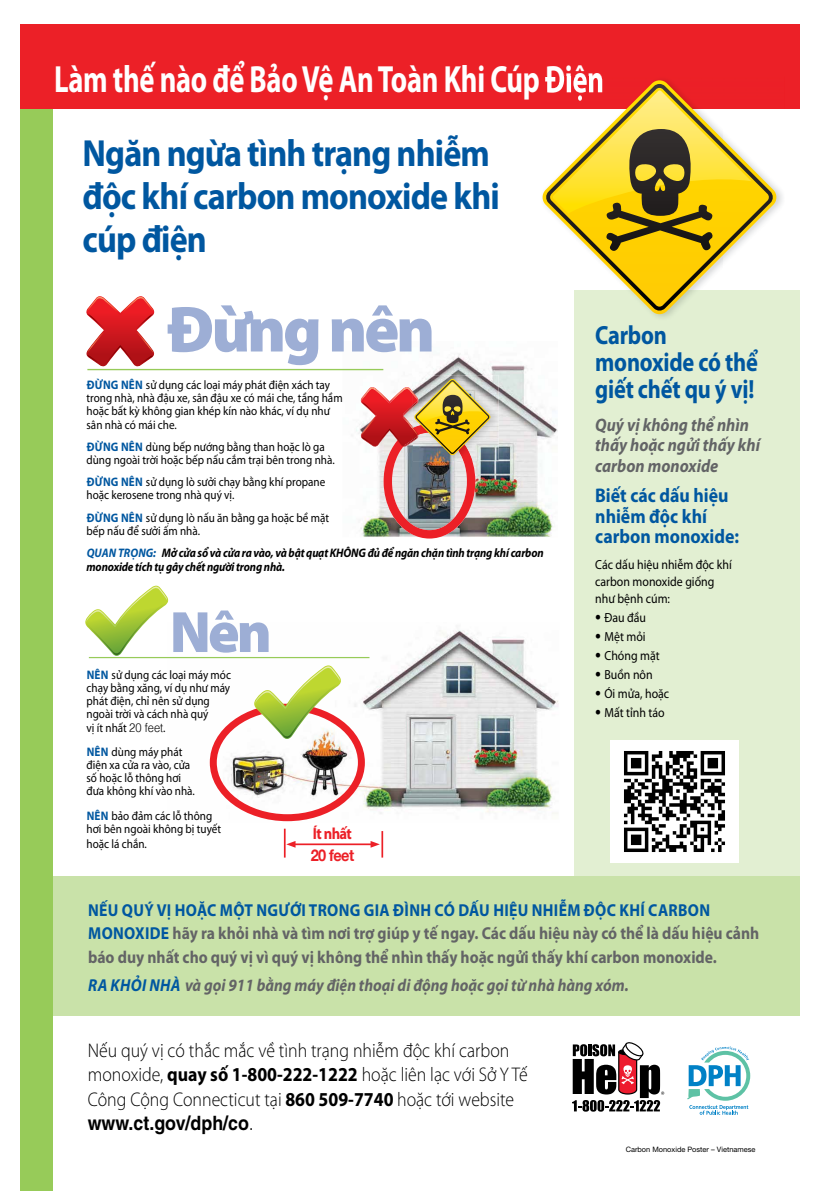
<style>
.page{position:relative;width:819px;height:1197px;background:#fff}
.page>*{position:absolute;margin:0;border:0;box-sizing:border-box;transform-origin:0 0}
.t1{font:900 65.27px "Myriad Pro";letter-spacing:-.05em;color:#9daed5}
.t2{font:900 58.8px "Myriad Pro";color:#9daed5}
.t3{font:700 37.98px "Myriad Pro";letter-spacing:-.01em;color:#fff;scale:.75 1}
.t4{font:700 37.89px/42.9px "Myriad Pro";letter-spacing:-.025em;color:#0057a0;scale:.9 1}
.t5{font:700 26.43px/27.2px "Myriad Pro";letter-spacing:-.01em;color:#0057a0;scale:.85 1}
.t6{font:300 19.78px/24.5px "Myriad Pro";color:#000;scale:.9 1}
.t7{font:700 19.78px/20.7px "Myriad Pro";color:#0057a0;scale:.9 1}
.t8{font:700 19.78px "Helvetica";color:#000;scale:.9 1}
.t9{font:italic 700 18.11px/20.6px "Myriad Pro";color:#636466;scale:.9 1}
.t10{font:700 17.32px/23.1px "Myriad Pro";color:#636466;scale:.9 1}
.t11{font:italic 700 17.32px "Myriad Pro";color:#636466;scale:.9 1}
.t12{font:700 16.19px "Myriad Pro";color:#ec2027;scale:.9 1}
.t13{font:700 16.19px "Helvetica Neue";letter-spacing:-.04em;color:#ec2027;scale:.9 1}
.t14{font:13.21px/17.3px "Myriad Pro";color:#000;scale:.9 1}
.t15{font:12.34px/13.2px "Myriad Pro";color:#000;scale:.9 1}
.t16{font:italic 700 12.34px/13.6px "Myriad Pro";letter-spacing:-.015em;color:#000;scale:.9 1}
.t17{font:7.44px "Helvetica Neue LT Std";color:#000}
.s1{font-weight:700;color:#0057a0}
.s2{color:#0057a0}
.s3{font-family:"Helvetica";font-weight:300}
.s4{font-weight:700}
.s5{font-weight:300}
</style>
<div class="page">
<img style="left:342px;top:354px;width:216px;height:183px">
<img style="left:360px;top:372px;width:138px;height:167px">
<img style="left:167px;top:630px;width:392px;height:192px">
<div style="left:210px;top:704px;width:155px;height:117px;border:7px solid #ec2027;border-radius:50%"></div>
<svg style="left:254px;top:665px;width:88px;height:75px"></svg>
<hr style="left:284px;top:829px;width:2px;height:29px;background:#ec2027">
<hr style="left:381px;top:831px;width:2px;height:27px;background:#ec2027">
<hr style="left:292px;top:843px;width:82px;height:2px;background:#ec2027">
<svg style="left:286px;top:841px;width:10px;height:7px"></svg>
<svg style="left:371px;top:841px;width:9px;height:7px"></svg>
<div style="left:575px;top:290px;width:225px;height:608px;background:#e2efd2"></div>
<div style="left:20px;top:24px;width:780px;height:84px;background:#ec2027"></div>
<hr style="left:20px;top:107px;width:780px;height:2px;background:#ec2027">
<svg style="left:687px;top:1046px;width:63px;height:69px"></svg>
<svg style="left:572px;top:1042px;width:92px;height:70px"></svg>
<div style="left:46px;top:877px;width:754px;height:139px;background:#c9e2a9"></div>
<svg style="left:86px;top:296px;width:69px;height:71px"></svg>
<hr style="left:87px;top:369px;width:296px;height:1px;background:#97cb59">
<svg style="left:554px;top:214px;width:218px;height:97px"></svg>
<svg style="left:542px;top:76px;width:241px;height:138px"></svg>
<svg style="left:554px;top:236px;width:67px;height:95px"></svg>
<hr style="left:89px;top:657px;width:280px;height:1px;background:#97cb59">
<svg style="left:85px;top:586px;width:83px;height:71px"></svg>
<div style="left:610px;top:740px;width:128px;height:122px;background:#fff"></div>
<img style="left:624px;top:751px;width:101px;height:101px">
<div style="left:20px;top:109px;width:32px;height:1082px;background:#97cb59"></div>
<h3 class="t3" style="left:54px;top:55px;width:735px">Làm thế nào để Bảo Vệ An Toàn Khi Cúp Điện</h3>
<h3 class="t4" style="left:83px;top:131px;width:465px">Ngăn ngừa tình trạng nhiễm độc khí carbon monoxide khi cúp điện</h3>
<h1 class="t1" style="left:167px;top:286px;width:269px">Đừng nên</h1>
<p class="t15" style="left:87px;top:378px;width:286px"><span class="s1">ĐỪNg NÊN</span> sử dụng các loại máy phát điện xách tay trong nhà, nhà đậu xe, sân đậu xe có mái che, tầng hầm hoặc bất kỳ không gian khép kín nào khác, ví dụ như sân nhà có mái che.</p>
<p class="t15" style="left:87px;top:440px;width:277px"><span class="s1">ĐỪNg NÊN</span> dùng bếp nướng bằng than hoặc lò ga dùng ngoài trời hoặc bếp nấu cắm trại bên trong nhà.</p>
<p class="t15" style="left:87px;top:475px;width:267px"><span class="s1">ĐỪNg NÊN</span> sử dụng lò sưởi chạy bằng khí propane hoặc kerosene trong nhà quý vị.</p>
<p class="t15" style="left:87px;top:511px;width:271px"><span class="s1">ĐỪNg NÊN</span> sử dụng lò nấu ăn bằng ga hoặc bề mặt bếp nấu để sưởi ấm nhà.</p>
<p class="t16" style="left:87px;top:546px;width:509px"><span class="s2">Quan tRọng:</span> Mở cửa sổ và cửa ra vào, và bật quạt khÔng đủ để ngăn chặn tình trạng khí carbon monoxide tích tụ gây chết người trong nhà.</p>
<h2 class="t2" style="left:170px;top:593px;width:104px">Nên</h2>
<p class="t15" style="left:87px;top:668px;width:162px"><span class="s1">NÊN</span> sử dụng các loại máy móc chạy bằng xăng, ví dụ như máy phát điện, chỉ nên sử dụng ngoài trời và cách nhà quý<br>vị ít nhất <span class="s3">20 feet</span>.</p>
<p class="t15" style="left:87px;top:745px;width:122px"><span class="s1">NÊN</span> dùng máy phát điện xa cửa ra vào, cửa số hoặc lỗ thông hơi đưa không khí vào nhà.</p>
<p class="t15" style="left:87px;top:809px;width:151px"><span class="s1">NÊN</span> bảo đảm các lỗ thông hơi bên ngoài không bị tuyết</p>
<p class="t15" style="left:87px;top:837px;width:69px">hoặc lá chắn.</p>
<h3 class="t12" style="left:313px;top:823px;width:45px">Ít nhất</h3>
<h3 class="t13" style="left:311px;top:841px;width:50px">20 feet</h3>
<h3 class="t5" style="left:595px;top:321px;width:193px">Carbon monoxide có thể giết chết qu ý vị!</h3>
<h3 class="t9" style="left:595px;top:414px;width:185px">Quý vị không thể nhìn thấy hoặc ngửi thấy khí carbon monoxide</h3>
<h3 class="t7" style="left:595px;top:484px;width:161px">Biết các dấu hiệu nhiễm độc khí carbon monoxide:</h3>
<p class="t14" style="left:595px;top:556px;width:153px">Các dấu hiệu nhiễm độc khí carbon monoxide giống như bệnh cúm:</p>
<p class="t14" style="left:595px;top:609px;width:58px"><span class="s3">•</span> Đau đầu</p>
<p class="t14" style="left:595px;top:628px;width:58px"><span class="s3">•</span> Mệt mỏi</p>
<p class="t14" style="left:595px;top:647px;width:73px"><span class="s3">•</span> Chóng mặt</p>
<p class="t14" style="left:595px;top:666px;width:65px"><span class="s3">•</span> Buồn nôn</p>
<p class="t14" style="left:595px;top:685px;width:84px"><span class="s3">•</span> Ói mửa, hoặc</p>
<p class="t14" style="left:595px;top:704px;width:79px"><span class="s3">•</span> Mất tỉnh táo</p>
<p class="t10" style="left:88px;top:898px;width:747px"><span class="s2">Nếu quý Vị hoặC mộT NgướI TroNg gIA ĐìNh Có dấu hIệu NhIễm ĐộC KhÍ CArBoN moNoxIde</span> hãy ra khỏi nhà và tìm nơi trợ giúp y tế ngay. Các dấu hiệu này có thể là dấu hiệu cảnh báo duy nhất cho quý vị vì quý vị không thể nhìn thấy hoặc ngửi thấy khí carbon monoxide.</p>
<h3 class="t11" style="left:88px;top:974px;width:602px"><span class="s2">Ra khỏi nhà</span> và gọi 911 bằng máy điện thoại di động hoặc gọi từ nhà hàng xóm.</h3>
<h3 class="t6" style="left:88px;top:1038px;width:490px">Nếu quý vị có thắc mắc về tình trạng nhiễm độc khí carbon monoxide, <span class="s4">quay số 1-800-222-1222</span> hoặc liên lạc với Sở Y Tế<br>Công Cộng Connecticut tại <span class="s4">860 509-7740</span> hoặc tới website</h3>
<h3 class="t8" style="left:88px;top:1111px;width:186px">www.ct.gov/dph/co<span class="s5">.</span></h3>
<p class="t17" style="left:626px;top:1145px;width:131px">Carbon Monoxide Poster – Vietnamese</p>
</div>
